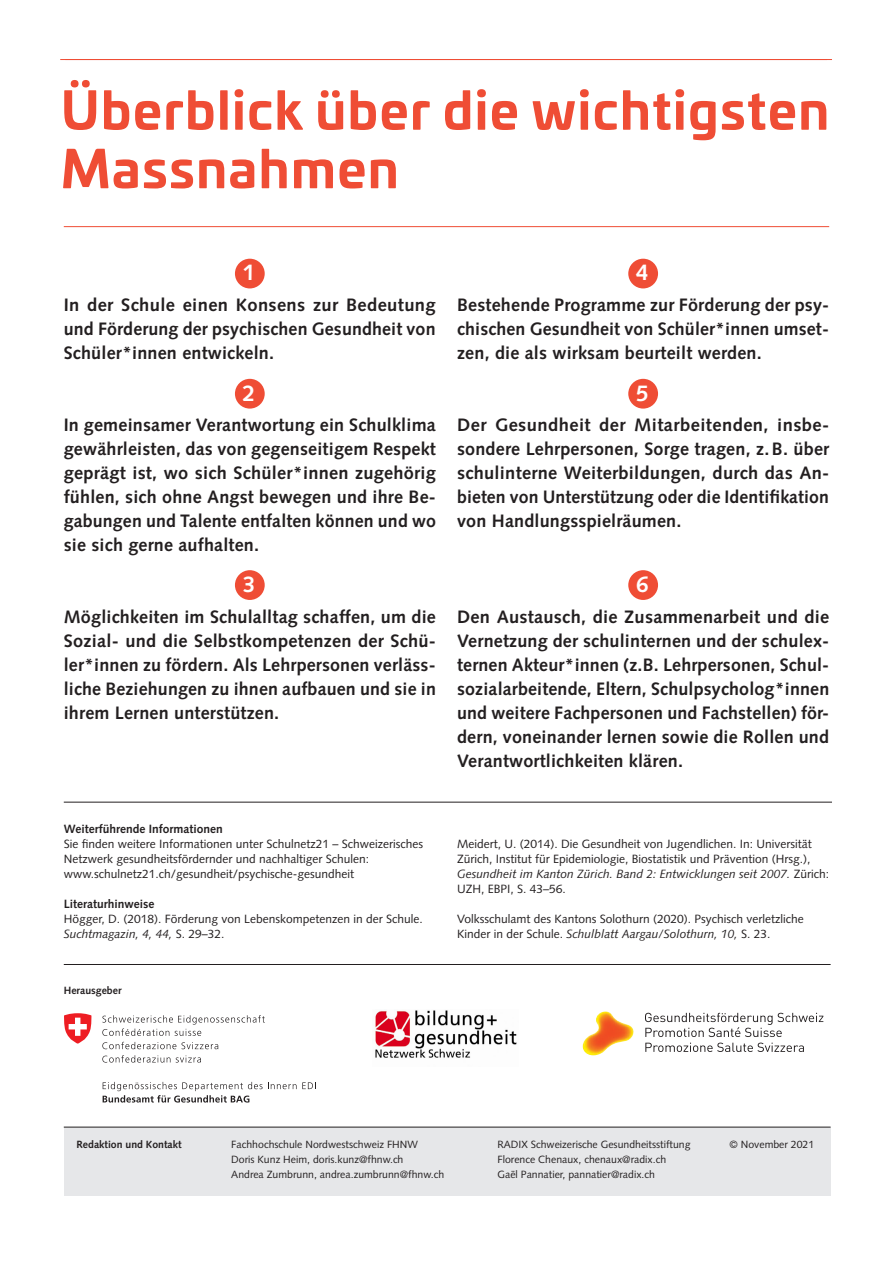
<style>
.page{position:relative;width:893px;height:1263px;background:#fff}
.page>*{position:absolute;margin:0;border:0;box-sizing:border-box;transform-origin:0 0}
.t1{font:700 51px/58.5px "Univia Pro";letter-spacing:.03em;color:#ef4d35}
.t2{font:700 22.5px "Syntax LT Std";color:#fff}
.t3{font:700 18px/24px "Syntax LT Std";letter-spacing:.01em;color:#231f20;text-align:justify}
.t4{font:12px/15px "Syntax LT Std";color:#231f20}
.t5{font:700 12px "Syntax LT Std";color:#231f20}
.t6{font:10.5px/15px "Syntax LT Std";color:#231f20}
.t7{font:700 10.5px "Syntax LT Std";color:#231f20}
.s1{font-style:italic}
</style>
<div class="page">
<img style="left:583px;top:1011px;width:51px;height:44px">
<svg style="left:645px;top:1013px;width:178px;height:39px"></svg>
<svg style="left:102px;top:1015px;width:163px;height:21px"></svg>
<svg style="left:102px;top:1042px;width:116px;height:7px"></svg>
<svg style="left:102px;top:1055px;width:68px;height:7px"></svg>
<svg style="left:176px;top:1055px;width:25px;height:7px"></svg>
<svg style="left:103px;top:1082px;width:213px;height:20px"></svg>
<svg style="left:64px;top:1013px;width:28px;height:30px"></svg>
<hr style="left:64px;top:964px;width:767px;height:1px;background:#231f20">
<img style="left:375px;top:1010px;width:142px;height:48px">
<hr style="left:65px;top:59px;width:767px;height:1px;background:#ef4d35">
<hr style="left:64px;top:802px;width:768px;height:1px;background:#231f20">
<div style="left:64px;top:1127px;width:767px;height:69px;background:#e6e7e9"></div>
<hr style="left:64px;top:1127px;width:767px;height:1px;background:#231f20">
<div style="left:235px;top:259px;width:30px;height:29px;background:#ef4d35;border-radius:50%"></div>
<div style="left:628px;top:259px;width:30px;height:29px;background:#ef4d35;border-radius:50%"></div>
<div style="left:235px;top:379px;width:30px;height:30px;background:#ef4d35;border-radius:50%"></div>
<div style="left:628px;top:379px;width:30px;height:30px;background:#ef4d35;border-radius:50%"></div>
<div style="left:235px;top:570px;width:30px;height:30px;background:#ef4d35;border-radius:50%"></div>
<div style="left:628px;top:570px;width:30px;height:30px;background:#ef4d35;border-radius:50%"></div>
<hr style="left:60px;top:59px;width:767px;height:1px;background:#ef4d35">
<hr style="left:64px;top:226px;width:765px;height:1px;background:#ef4d35">
<h1 class="t1" style="left:61px;top:77px;width:770px">Überblick über die wichtigsten<br>Massnahmen</h1>
<p class="t2" style="left:243px;top:260px;width:14px">1</p>
<p class="t2" style="left:636px;top:260px;width:14px">4</p>
<p class="t3" style="left:64px;top:293px;width:373px">In der Schule einen Konsens zur Bedeutung und Förderung der psychischen Gesundheit von Schüler*innen entwickeln.</p>
<p class="t3" style="left:457px;top:293px;width:374px">Bestehende Programme zur Förderung der psy&shy;chischen Gesundheit von Schüler*innen umset&shy;zen, die als wirksam beurteilt werden.</p>
<p class="t2" style="left:243px;top:380px;width:14px">2</p>
<p class="t2" style="left:636px;top:380px;width:14px">5</p>
<p class="t3" style="left:64px;top:413px;width:374px">In gemeinsamer Verantwortung ein Schulklima gewährleisten, das von gegenseitigem Respekt geprägt ist, wo sich Schüler*innen zugehörig fühlen, sich ohne Angst bewegen und ihre Be&shy;gabungen und Talente entfalten können und wo sie sich gerne aufhalten.</p>
<p class="t3" style="left:457px;top:413px;width:374px">Der Gesundheit der Mitarbeitenden, insbe&shy;sondere Lehrpersonen, Sorge tragen, z.B. über schulinterne Weiterbildungen, durch das An&shy;bieten von Unterstützung oder die Identifikation von Handlungsspielräumen.</p>
<p class="t2" style="left:243px;top:571px;width:14px">3</p>
<p class="t2" style="left:636px;top:571px;width:14px">6</p>
<p class="t3" style="left:64px;top:605px;width:374px">Möglichkeiten im Schulalltag schaffen, um die Sozial- und die Selbstkompetenzen der Schü&shy;ler*innen zu fördern. Als Lehrpersonen verläss&shy;liche Beziehungen zu ihnen aufbauen und sie in ihrem Lernen unterstützen.</p>
<p class="t3" style="left:457px;top:605px;width:374px">Den Austausch, die Zusammenarbeit und die Vernetzung der schulinternen und der schulex&shy;ternen Akteur*innen (z.B. Lehrpersonen, Schul&shy;sozialarbeitende, Eltern, Schulpsycholog*innen und weitere Fachpersonen und Fachstellen) för&shy;dern, voneinander lernen sowie die Rollen und Verantwortlichkeiten klären.</p>
<p class="t5" style="left:64px;top:822px;width:160px">Weiterführende Informationen</p>
<p class="t4" style="left:64px;top:836px;width:361px">Sie finden weitere Informationen unter Schulnetz21 – Schweizerisches<br>Netzwerk gesundheitsfördernder und nachhaltiger Schulen: www.schulnetz21.ch/gesundheit/psychische-gesundheit</p>
<p class="t5" style="left:64px;top:897px;width:92px">Literaturhinweise</p>
<p class="t4" style="left:64px;top:911px;width:361px">Högger, D. (2018). Förderung von Lebenskompetenzen in der Schule.<br><span class="s1">Suchtmagazin, 4, 44,</span> S. 29–32.</p>
<p class="t7" style="left:64px;top:985px;width:59px">Herausgeber</p>
<p class="t4" style="left:457px;top:836px;width:374px">Meidert, U. (2014). Die Gesundheit von Jugendlichen. In: Universität Zürich, Institut für Epidemiologie, Biostatistik und Prävention (Hrsg.), <span class="s1">Gesundheit im Kanton Zürich. Band 2: Entwicklungen seit 2007.</span> Zürich:<br>UZH, EBPI, S. 43–56.</p>
<p class="t4" style="left:457px;top:911px;width:348px">Volksschulamt des Kantons Solothurn (2020). Psychisch verletzliche<br>Kinder in der Schule. <span class="s1">Schulblatt Aargau/Solothurn, 10,</span> S. 23.</p>
<p class="t7" style="left:77px;top:1138px;width:107px">Redaktion und Kontakt</p>
<p class="t6" style="left:231px;top:1136px;width:214px">Fachhochschule Nordwestschweiz FHNW<br>Doris Kunz Heim, doris.kunz@fhnw.ch<br>Andrea Zumbrunn, andrea.zumbrunn@fhnw.ch</p>
<p class="t6" style="left:497px;top:1136px;width:195px">RADIX Schweizerische Gesundheitsstiftung<br>Florence Chenaux, chenaux@radix.ch<br>Gaël Pannatier, pannatier@radix.ch</p>
<p class="t6" style="left:729px;top:1136px;width:86px">© November 2021</p>
</div>
